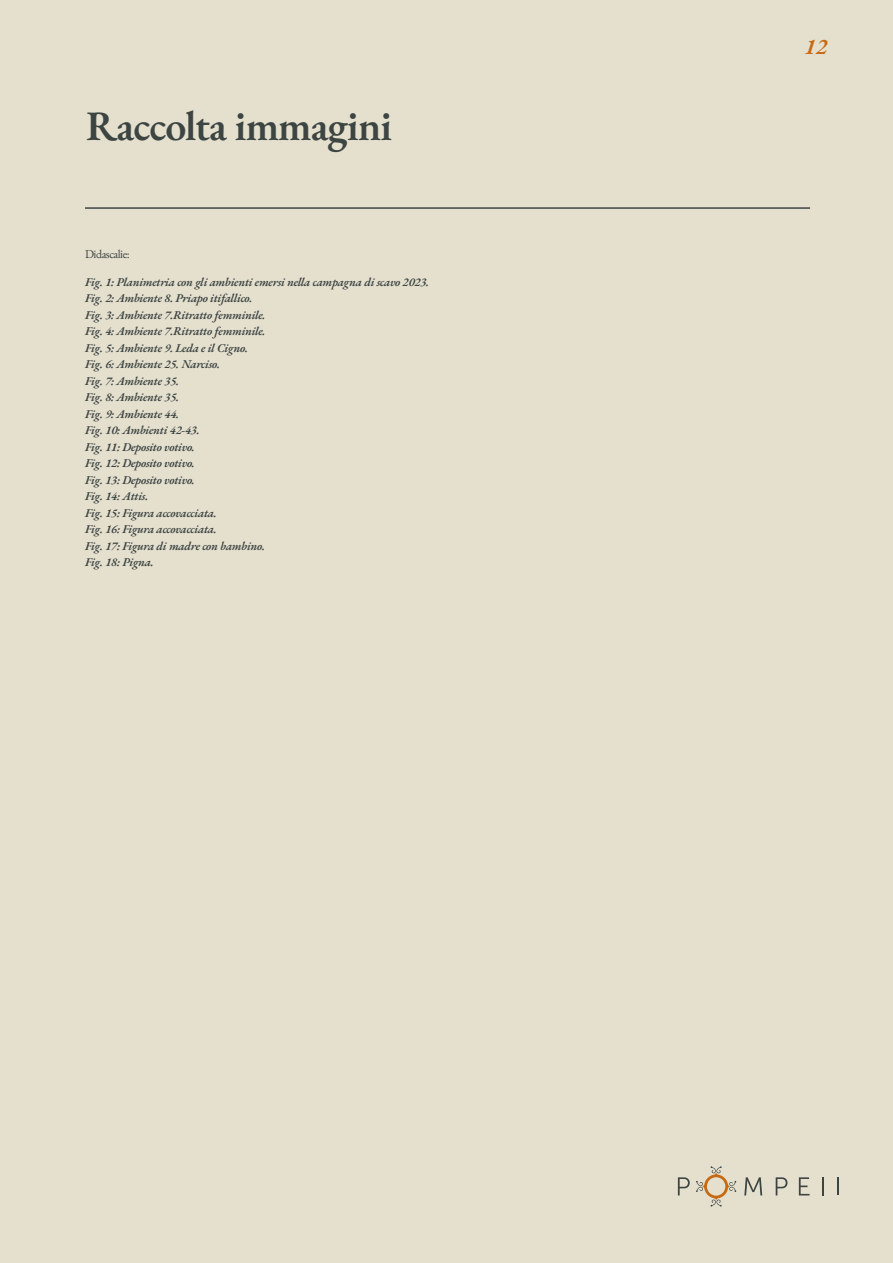
<style>
.page{position:relative;width:893px;height:1263px;background:#e5e0ce}
.page>*{position:absolute;margin:0;border:0;box-sizing:border-box;transform-origin:0 0}
.t1{font:600 42px "EB Garamond";letter-spacing:-.02em;color:#3d4543}
.t2{font:italic 600 22.5px "EB Garamond";color:#c76a14}
.t3{font:italic 600 12px "EB Garamond";letter-spacing:-.02em;color:#3d4543}
.t4{font:12px "EB Garamond";letter-spacing:-.04em;color:#3d4543}
</style>
<div class="page">
<svg style="left:678px;top:1177px;width:12px;height:18px"></svg>
<svg style="left:837px;top:1177px;width:2px;height:18px"></svg>
<svg style="left:822px;top:1177px;width:2px;height:18px"></svg>
<svg style="left:744px;top:1177px;width:18px;height:18px"></svg>
<svg style="left:799px;top:1177px;width:10px;height:18px"></svg>
<svg style="left:776px;top:1177px;width:11px;height:18px"></svg>
<svg style="left:696px;top:1166px;width:40px;height:40px"></svg>
<hr style="left:85px;top:207px;width:725px;height:2px;background:#3d4543">
<p class="t1" style="left:86px;top:99px;width:308px">Raccolta immagini</p>
<p class="t4" style="left:85px;top:246px;width:46px">Didascalie:</p>
<p class="t3" style="left:85px;top:274px;width:346px">Fig. 1: Planimetria con gli ambienti emersi nella campagna di scavo 2023.</p>
<p class="t3" style="left:85px;top:290px;width:169px">Fig. 2: Ambiente 8. Priapo itifallico.</p>
<p class="t3" style="left:85px;top:307px;width:182px">Fig. 3: Ambiente 7.Ritratto femminile.</p>
<p class="t3" style="left:85px;top:323px;width:182px">Fig. 4: Ambiente 7.Ritratto femminile.</p>
<p class="t3" style="left:85px;top:340px;width:164px">Fig. 5: Ambiente 9. Leda e il Cigno.</p>
<p class="t3" style="left:85px;top:356px;width:137px">Fig. 6: Ambiente 25. Narciso.</p>
<p class="t3" style="left:85px;top:373px;width:96px">Fig. 7: Ambiente 35.</p>
<p class="t3" style="left:85px;top:389px;width:96px">Fig. 8: Ambiente 35.</p>
<p class="t3" style="left:85px;top:406px;width:96px">Fig. 9: Ambiente 44.</p>
<p class="t3" style="left:85px;top:422px;width:116px">Fig. 10: Ambienti 42-43.</p>
<p class="t3" style="left:85px;top:439px;width:111px">Fig. 11: Deposito votivo.</p>
<p class="t3" style="left:85px;top:455px;width:111px">Fig. 12: Deposito votivo.</p>
<p class="t3" style="left:85px;top:472px;width:111px">Fig. 13: Deposito votivo.</p>
<p class="t3" style="left:85px;top:488px;width:65px">Fig. 14: Attis.</p>
<p class="t3" style="left:85px;top:505px;width:133px">Fig. 15: Figura accovacciata.</p>
<p class="t3" style="left:85px;top:521px;width:133px">Fig. 16: Figura accovacciata.</p>
<p class="t3" style="left:85px;top:538px;width:181px">Fig. 17: Figura di madre con bambino.</p>
<p class="t3" style="left:85px;top:554px;width:70px">Fig. 18: Pigna.</p>
<h2 class="t2" style="left:805px;top:32px;width:24px">12</h2>
</div>
